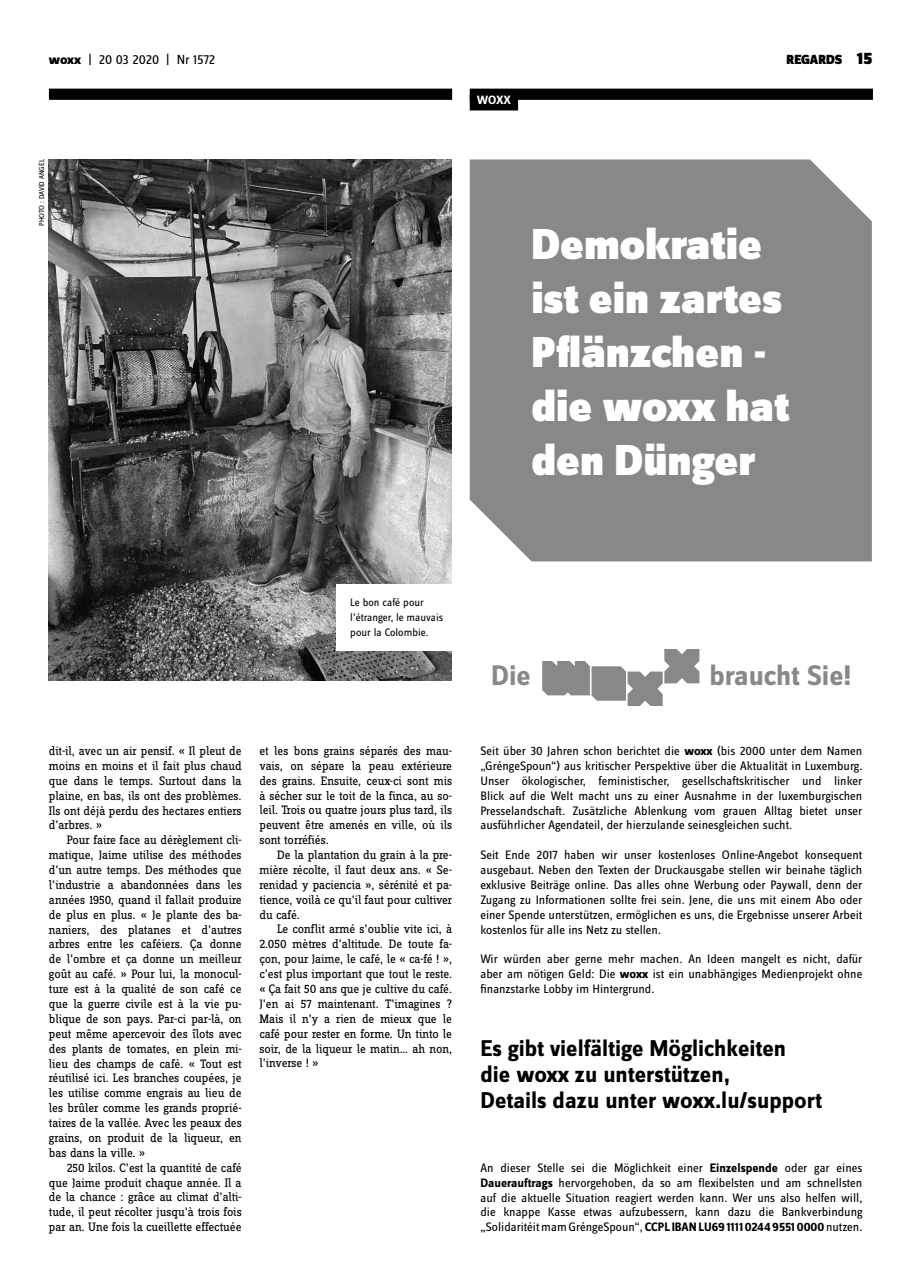
<style>
.page{position:relative;width:922px;height:1276px;background:#fff}
.page>*{position:absolute;margin:0;border:0;box-sizing:border-box;transform-origin:0 0}
.t1{font:900 45px/54px "Zine Sans Dis";color:#fff}
.t2{font:700 29.38px "Zine Sans Dis";color:#87888a}
.t3{font:700 23.75px/26.1px "Zine Sans Dis";color:#000}
.t4{font:13.75px "Zine Sans Dis";color:#000}
.t5{font:900 13.75px "Zine Sans Dis";letter-spacing:-.01em;color:#000}
.t6{font:12.75px/14.9px "Zine Slab Dis";color:#000;text-align:justify}
.t7{font:12.75px/14.9px "Zine Sans Dis";color:#000;text-align:justify}
.t8{font:700 12.5px "Zine Sans Dis";color:#fff}
.t9{font:11.25px/14.9px "Zine Sans Dis";color:#000}
.t10{font:7.5px "Zine Sans Dis";letter-spacing:-.01em;color:#000}
.s1{font-weight:800}
.s2{font-size:17.5px}
.s3{font-weight:700}
</style>
<div class="page">
<div style="left:49px;top:89px;width:403px;height:11px;background:#000"></div>
<img style="left:49px;top:159px;width:402px;height:521px">
<div style="left:336px;top:583px;width:121px;height:67px;background:#fff"></div>
<div style="left:469px;top:159px;width:402px;height:402px;background:#87888a"></div>
<svg style="left:542px;top:649px;width:157px;height:57px"></svg>
<div style="left:469px;top:89px;width:403px;height:11px;background:#000"></div>
<div style="left:469px;top:94px;width:49px;height:16px;background:#000"></div>
<p class="t4" style="left:49px;top:53px;width:168px"><span class="s1">woxx</span> | 20 03 2020 | Nr 1572</p>
<p class="t5" style="left:786px;top:52px;width:87px">REGARDS <span class="s2">15</span></p>
<p class="t10" style="left:38px;top:226px;width:68px;rotate:-90deg">Photo : DavidAngel</p>
<p class="t8" style="left:476px;top:93px;width:36px">WOXX</p>
<h1 class="t1" style="left:531px;top:220px;width:259px">Demokratie ist ein zartes<br>Pflänzchen - die woxx hat den Dünger</h1>
<p class="t9" style="left:350px;top:596px;width:94px">Le bon café pour l’étranger, le mauvais pour la Colombie.</p>
<p class="t6" style="left:49px;top:744px;width:194px">dit-il, avec un air pensif. « Il pleut de moins en moins et il fait plus chaud que dans le temps. Surtout dans la plaine, en bas, ils ont des problèmes.<br>Ils ont déjà perdu des hectares entiers d’arbres. »</p>
<p class="t6" style="left:49px;top:833px;width:194px;text-indent:18px">Pour faire face au dérèglement cli&shy;matique, Jaime utilise des méthodes d’un autre temps. Des méthodes que l’industrie a abandonnées dans les années 1950, quand il fallait produire de plus en plus. « Je plante des ba&shy;naniers, des platanes et d’autres arbres entre les caféiers. Ça donne de l’ombre et ça donne un meilleur goût au café. » Pour lui, la monocul&shy;ture est à la qualité de son café ce que la guerre civile est à la vie pu&shy;blique de son pays. Par-ci par-là, on peut même apercevoir des îlots avec des plants de tomates, en plein mi&shy;lieu des champs de café. « Tout est réutilisé ici. Les branches coupées, je les utilise comme engrais au lieu de les brûler comme les grands proprié&shy;taires de la vallée. Avec les peaux des grains, on produit de la liqueur, en bas dans la ville. »</p>
<p class="t6" style="left:49px;top:1160px;width:194px;text-indent:18px">250 kilos. C’est la quantité de café que Jaime produit chaque année. Il a de la chance : grâce au climat d’alti&shy;tude, il peut récolter jusqu’à trois fois par an. Une fois la cueillette effectuée</p>
<p class="t6" style="left:259px;top:744px;width:194px">et les bons grains séparés des mau&shy;vais, on sépare la peau extérieure des grains. Ensuite, ceux-ci sont mis à sécher sur le toit de la finca, au so&shy;leil. Trois ou quatre jours plus tard, ils peuvent être amenés en ville, où ils sont torréfiés.</p>
<p class="t6" style="left:259px;top:848px;width:194px;text-indent:18px">De la plantation du grain à la pre&shy;mière récolte, il faut deux ans. « Se&shy;renidad y paciencia », sérénité et pa&shy;tience, voilà ce qu’il faut pour cultiver du café.</p>
<p class="t6" style="left:259px;top:922px;width:194px;text-indent:18px">Le conflit armé s’oublie vite ici, à 2.050 mètres d’altitude. De toute fa&shy;çon, pour Jaime, le café, le « ca-fé ! », c’est plus important que tout le reste. « Ça fait 50 ans que je cultive du café.<br>J’en ai 57 maintenant. T’imagines ?<br>Mais il n’y a rien de mieux que le café pour rester en forme. Un tinto le soir, de la liqueur le matin… ah non, l’inverse ! »</p>
<h2 class="t2" style="left:491px;top:660px;width:41px">Die</h2>
<h2 class="t2" style="left:709px;top:660px;width:143px">braucht Sie!</h2>
<p class="t7" style="left:480px;top:744px;width:383px">Seit über 30 Jahren schon berichtet die <span class="s3">woxx</span> (bis 2000 unter dem Namen „GréngeSpoun“) aus kritischer Perspektive über die Aktualität in Luxemburg.<br>U nser ökologischer, feministischer, gesellschaftskritischer und linker Blick auf die Welt macht uns zu einer Ausnahme in der luxemburgischen Presselandschaft. Zusätzliche Ablenkung vom grauen Alltag bietet unser ausführlicher Agendateil, der hierzulande seinesgleichen sucht.</p>
<p class="t7" style="left:480px;top:848px;width:383px">Seit Ende 2017 haben wir unser kostenloses Online-Angebot konsequent ausgebaut. Neben den Texten der Druckausgabe stellen wir beinahe täglich exklusive Beiträge online. Das alles ohne Werbung oder Paywall, denn der Zugang zu I nformationen sollte frei sein. Jene, die uns mit einem Abo oder einer Spende unterstützen, ermöglichen es uns, die Ergebnisse unserer Arbeit kostenlos für alle ins Netz zu stellen.</p>
<p class="t7" style="left:480px;top:952px;width:383px">Wir würden aber gerne mehr machen. An Ideen mangelt es nicht, dafür aber am nötigen Geld: Die <span class="s3">woxx</span> ist ein unabhängiges Medienprojekt ohne finanzstarke Lobby im H intergrund.</p>
<h3 class="t3" style="left:480px;top:1036px;width:343px">Es gibt vielfältige Möglichkeiten die woxx zu unterstützen,<br>Details dazu unter woxx.lu/support</h3>
<p class="t7" style="left:480px;top:1160px;width:383px">An dieser Stelle sei die Möglichkeit einer <span class="s3">Einzelspende</span> oder gar eines <span class="s3">Dauerauftrags</span> hervorgehoben, da so am flexibelsten und am schnellsten auf die aktuelle Situation reagiert werden kann. Wer uns also helfen will, die knappe Kasse etwas aufzubessern, kann dazu die Bankverbindung „Solidaritéitmam G réngeSpoun“, <span class="s3">CCPL IBAN LU69 1111 0244 9551 0000</span> nutzen.</p>
</div>
